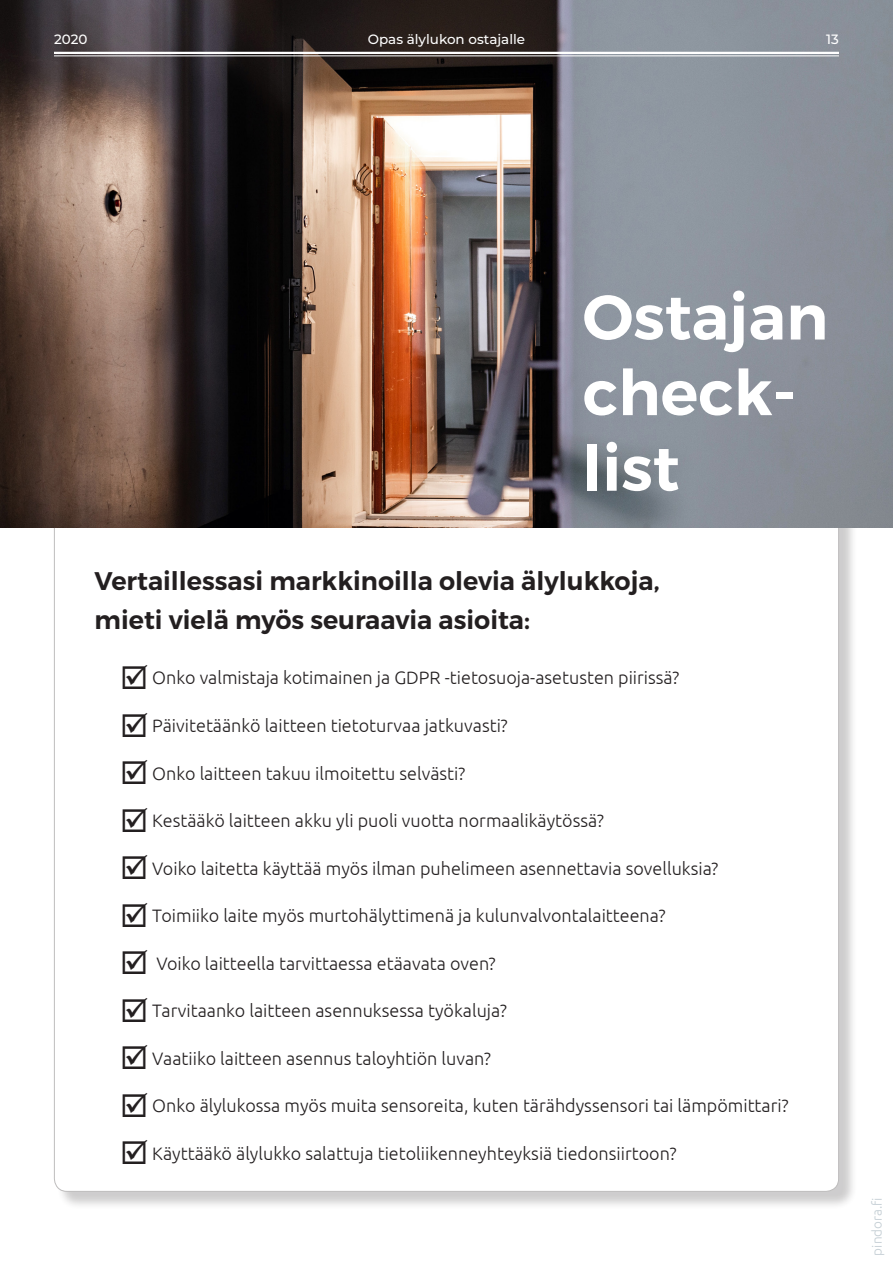
<style>
.page{position:relative;width:893px;height:1263px;background:#fff}
.page>*{position:absolute;margin:0;border:0;box-sizing:border-box;transform-origin:0 0}
.t1{font:600 63px/75.6px "Montserrat";color:#fff}
.Kappaletyyli_2{font:600 25.5px/39px "Montserrat";color:#231f20}
.Kappaletyyli_2-2{font:300 18px "Ubuntu";color:#231f20}
.t2{font:500 13.5px "Montserrat";color:#fff}
.t3{font:300 13.5px "Ubuntu";color:#c4ced4}
</style>
<div class="page">
<div style="left:56px;top:492px;width:802px;height:718px;background:#231f20;opacity:.75"></div>
<div style="left:54px;top:490px;width:785px;height:701px;background:#fff;border-radius:13px"></div>
<img style="left:0;top:0;width:893px;height:528px">
<hr style="left:54px;top:52px;width:785px;height:2px;background:#fff">
<hr style="left:54px;top:55px;width:785px;height:1px;background:#fff">
<p class="t2" style="left:368px;top:30px;width:159px">Opas älylukon ostajalle</p>
<p class="t2" style="left:54px;top:30px;width:35px">2020</p>
<p class="t2" style="left:826px;top:30px;width:14px">13</p>
<p class="t1" style="left:583px;top:280px;width:247px">Ostajan check&shy;list</p>
<p class="Kappaletyyli_2" style="left:95px;top:562px;width:566px">Vertaillessasi markkinoilla olevia älylukkoja, mieti vielä myös seuraavia asioita:</p>
<p class="Kappaletyyli_2-2" style="left:120px;top:667px;width:561px">☑ Onko valmistaja kotimainen ja GDPR -tietosuoja-asetusten piirissä?</p>
<p class="Kappaletyyli_2-2" style="left:120px;top:715px;width:389px">☑ Päivitetäänkö laitteen tietoturvaa jatkuvasti?</p>
<p class="Kappaletyyli_2-2" style="left:120px;top:762px;width:347px">☑ Onko laitteen takuu ilmoitettu selvästi?</p>
<p class="Kappaletyyli_2-2" style="left:120px;top:810px;width:485px">☑ Kestääkö laitteen akku yli puoli vuotta normaalikäytössä?</p>
<p class="Kappaletyyli_2-2" style="left:120px;top:857px;width:600px">☑ Voiko laitetta käyttää myös ilman puhelimeen asennettavia sovelluksia?</p>
<p class="Kappaletyyli_2-2" style="left:120px;top:905px;width:547px">☑ Toimiiko laite myös murtohälyttimenä ja kulunvalvontalaitteena?</p>
<p class="Kappaletyyli_2-2" style="left:120px;top:952px;width:377px">☑ Voiko laitteella tarvittaessa etäavata oven?</p>
<p class="Kappaletyyli_2-2" style="left:120px;top:1000px;width:388px">☑ Tarvitaanko laitteen asennuksessa työkaluja?</p>
<p class="Kappaletyyli_2-2" style="left:120px;top:1047px;width:372px">☑ Vaatiiko laitteen asennus taloyhtiön luvan?</p>
<p class="Kappaletyyli_2-2" style="left:120px;top:1095px;width:670px">☑ Onko älylukossa myös muita sensoreita, kuten tärähdyssensori tai lämpömittari?</p>
<p class="Kappaletyyli_2-2" style="left:120px;top:1142px;width:558px">☑ Käyttääkö älylukko salattuja tietoliikenneyhteyksiä tiedonsiirtoon?</p>
<p class="t3" style="left:869px;top:1255px;width:59px;rotate:-90deg">pindora.fi</p>
</div>
